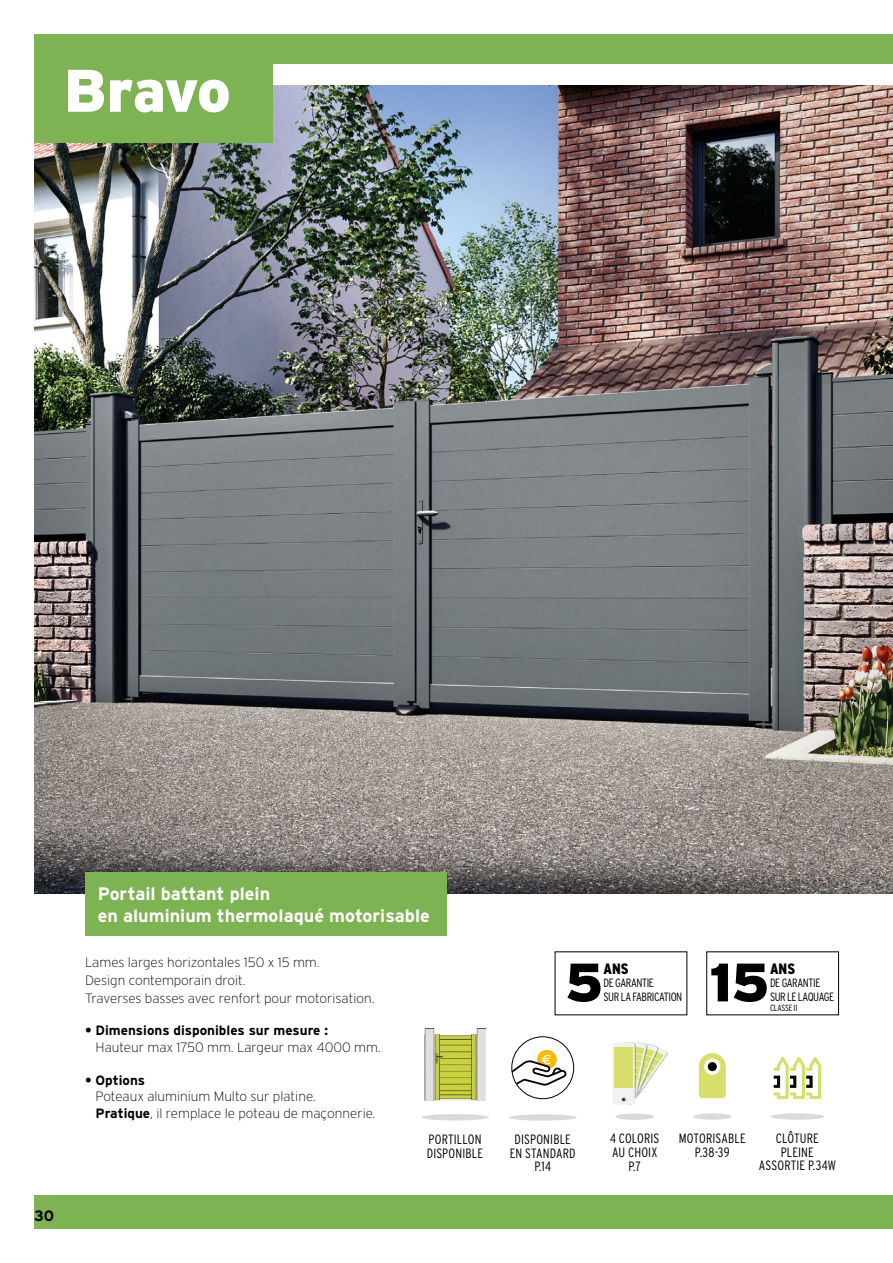
<style>
.page{position:relative;width:893px;height:1263px;background:#fff}
.page>*{position:absolute;margin:0;border:0;box-sizing:border-box;transform-origin:0 0}
.t1{font:900 60px "Interstate";letter-spacing:-.02em;color:#fff}
.t2{font:900 54px "Interstate";color:#000}
.t3{font:700 18px/21.6px "Interstate";color:#fff}
.t4{font:900 15px "Interstate Condensed";letter-spacing:.005em;color:#000}
.t5{font:700 15px "Interstate";color:#000}
.t6{font:200 13.5px/18.1px "Interstate";color:#000}
.t7{font:300 13.5px/13.5px "Interstate Condensed";letter-spacing:.01em;color:#000;text-align:center}
.t8{font:700 13.5px "Interstate";color:#000}
.t9{font:300 12px/13.5px "Interstate Condensed";letter-spacing:-.035em;color:#000}
.t10{font:300 9px "Interstate Condensed";letter-spacing:-.025em;color:#000}
.s1{font-weight:700}
</style>
<div class="page">
<div style="left:34px;top:34px;width:859px;height:1195px;background:#7eb353"></div>
<div style="left:34px;top:64px;width:859px;height:1131px;background:#fff"></div>
<img style="left:34px;top:85px;width:859px;height:808px">
<div style="left:34px;top:34px;width:238px;height:109px;background:#7eb353"></div>
<div style="left:85px;top:872px;width:361px;height:63px;background:#7eb353"></div>
<div style="left:770px;top:1113px;width:54px;height:7px;background:#dadada;border-radius:50%"></div>
<svg style="left:773px;top:1057px;width:49px;height:42px"></svg>
<div style="left:616px;top:1113px;width:38px;height:7px;background:#dadada;border-radius:50%"></div>
<div style="left:509px;top:1114px;width:68px;height:7px;background:#dadada;border-radius:50%"></div>
<div style="left:693px;top:1113px;width:38px;height:7px;background:#dadada;border-radius:50%"></div>
<svg style="left:699px;top:1053px;width:27px;height:45px"></svg>
<svg style="left:613px;top:1042px;width:55px;height:63px"></svg>
<svg style="left:512px;top:1049px;width:55px;height:36px"></svg>
<div style="left:511px;top:1036px;width:63px;height:63px;border:1px solid #000;border-radius:50%"></div>
<img style="left:425px;top:1029px;width:60px;height:72px">
<div style="left:421px;top:1114px;width:68px;height:6px;background:#dadada;border-radius:50%"></div>
<h1 class="t1" style="left:64px;top:56px;width:169px">Bravo</h1>
<p class="t5" style="left:34px;top:1207px;width:21px">30</p>
<h3 class="t3" style="left:98px;top:883px;width:334px">Portail battant plein<br>en aluminium thermolaqué motorisable</h3>
<p class="t6" style="left:85px;top:953px;width:291px">Lames larges horizontales 150 x 15 mm.<br>Design contemporain droit.<br>Traverses basses avec renfort pour motorisation.</p>
<p class="t8" style="left:85px;top:1023px;width:245px">• Dimensions disponibles sur mesure :</p>
<p class="t6" style="left:96px;top:1038px;width:287px">Hauteur max 1750 mm. Largeur max 4000 mm.</p>
<p class="t8" style="left:85px;top:1072px;width:62px">• Options</p>
<p class="t6" style="left:96px;top:1088px;width:281px;line-height:16.5px">Poteaux aluminium Multo sur platine.<br><span class="s1">Pratique</span>, il remplace le poteau de maçonnerie.</p>
<p class="t7" style="left:427px;top:1132px;width:58px;text-align:left">PORTILLON<br>DISPONIBLE</p>
<p class="t4" style="left:604px;top:960px;width:27px">ANS</p>
<p class="t9" style="left:604px;top:976px;width:52px">DE GARANTIE</p>
<h2 class="t2" style="left:565px;top:951px;width:40px">5</h2>
<p class="t9" style="left:604px;top:990px;width:80px">SUR LA FABRICATION</p>
<p class="t4" style="left:770px;top:960px;width:27px">ANS</p>
<p class="t9" style="left:770px;top:976px;width:66px">DE GARANTIE<br>SUR LE LAQUAGE</p>
<h2 class="t2" style="left:709px;top:951px;width:62px">15</h2>
<p class="t10" style="left:770px;top:1003px;width:29px">CLASSE II</p>
<p class="t7" style="left:510px;top:1132px;width:67px">DISPONIBLE<br>EN STANDARD<br>P.14</p>
<p class="t7" style="left:679px;top:1131px;width:68px">MOTORISABLE<br>P.38-39</p>
<p class="t7" style="left:610px;top:1131px;width:51px">4 COLORIS<br>AU CHOIX<br>P.7</p>
<p class="t7" style="left:759px;top:1131px;width:79px">CLÔTURE<br>PLEINE<br>ASSORTIE P.34W</p>
</div>
